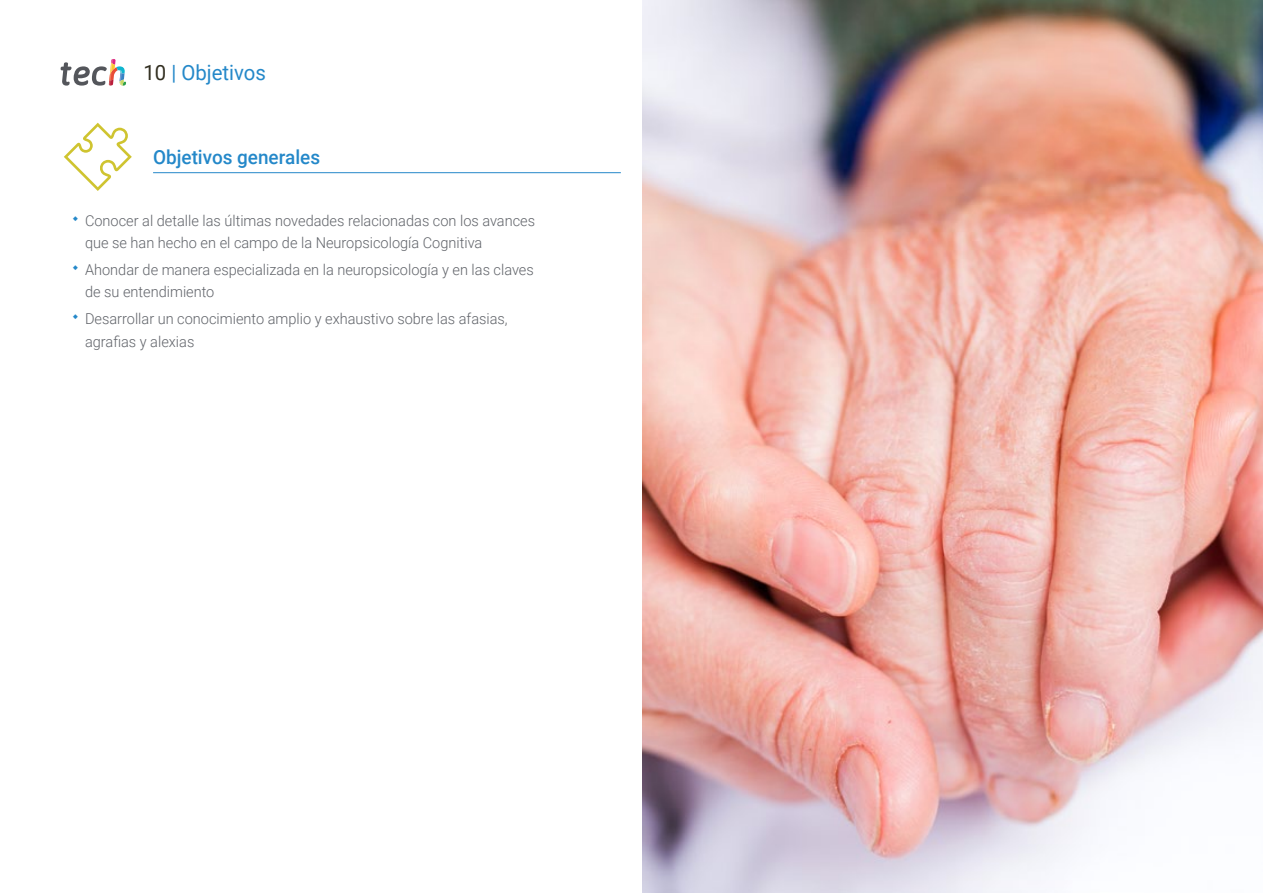
<style>
.page{position:relative;width:1263px;height:893px;background:#fff}
.page>*{position:absolute;margin:0;border:0;box-sizing:border-box;transform-origin:0 0}
.t1{font:21px "Roboto";color:#2488c9}
.t2{font:500 19.5px "Roboto";color:#2488c9}
.t3{font:300 15px/22.5px "Roboto";color:#61646a}
.s1{color:#312e20}
</style>
<div class="page">
<hr style="left:153px;top:172px;width:468px;height:1px;background:#2488c9">
<svg style="left:64px;top:123px;width:68px;height:68px"></svg>
<img style="left:642px;top:0;width:621px;height:893px">
<svg style="left:61px;top:59px;width:65px;height:27px"></svg>
<h1 class="t1" style="left:144px;top:57px;width:124px"><span class="s1">10</span> | Objetivos</h1>
<h2 class="t2" style="left:153px;top:144px;width:169px">Objetivos generales</h2>
<p class="t3" style="left:85px;top:208px;width:452px">Conocer al detalle las últimas novedades relacionadas con los avances que se han hecho en el campo de la Neuropsicología Cognitiva</p>
<p class="t3" style="left:85px;top:258px;width:450px">Ahondar de manera especializada en la neuropsicología y en las claves de su entendimiento</p>
<p class="t3" style="left:85px;top:307px;width:424px">Desarrollar un conocimiento amplio y exhaustivo sobre las afasias, agrafias y alexias</p>
</div>
